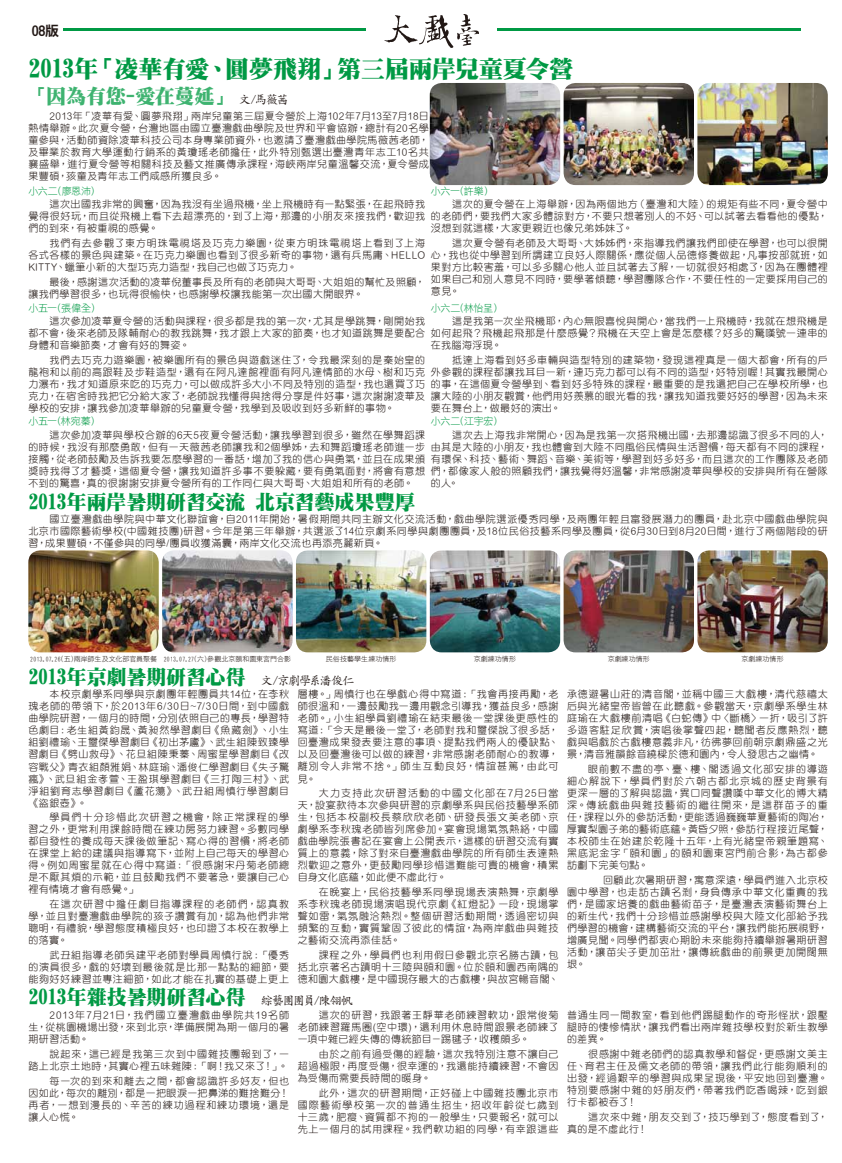
<style>
.page{position:relative;width:842px;height:1163px;background:#fff}
.page>*{position:absolute;margin:0;border:0;box-sizing:border-box;transform-origin:0 0}
.t1{font:24px "DF Ming UB HK BF";letter-spacing:-.01em;color:#094}
.t2{font:20px "DF Ming UB HK BF";letter-spacing:-.005em;color:#094}
.t3{font:20px "DF Ming UB HK BF";letter-spacing:-.01em;color:#3eb370}
.t4{font:14px "DFN Hei XB HK BF";color:#221815}
.t5{font:12px "DF Kai Shu Md HK BF";letter-spacing:-.1em;color:#221815}
.t6{font:10px/12px "DF Yuan Lt HKP BF";letter-spacing:.06em;color:#221815;text-align:justify}
.t7{font:10px "DF Hei Lt HK BF";letter-spacing:-.03em;color:#094}
.t8{font:7px "DF Hei Lt HK BF";color:#221815}
</style>
<div class="page">
<hr style="left:63px;top:28px;width:737px;height:3px;background:#094">
<div style="left:366px;top:9px;width:131px;height:44px;background:#fff"></div>
<svg style="left:384px;top:14px;width:95px;height:34px"></svg>
<img style="left:28px;top:550px;width:131px;height:102px">
<img style="left:697px;top:550px;width:131px;height:102px">
<img style="left:697px;top:83px;width:131px;height:102px">
<img style="left:162px;top:550px;width:131px;height:102px">
<img style="left:296px;top:550px;width:130px;height:102px">
<img style="left:430px;top:550px;width:130px;height:102px">
<img style="left:430px;top:83px;width:130px;height:102px">
<img style="left:564px;top:550px;width:130px;height:102px">
<img style="left:564px;top:83px;width:130px;height:102px">
<p class="t4" style="left:32px;top:24px;width:29px">08版</p>
<p class="t1" style="left:28px;top:57px;width:546px">2013年「凌華有愛、圓夢飛翔」第三屆兩岸兒童夏令營</p>
<p class="t3" style="left:28px;top:85px;width:206px">「因為有您-愛在蔓延」</p>
<p class="t5" style="left:239px;top:94px;width:51px">文/馬薇茜</p>
<p class="t6" style="left:28px;top:111px;width:402px;text-indent:21px">2013年「凌華有愛、圓夢飛翔」兩岸兒童第三屆夏令營於上海102年7月13至7月18日熱情舉辦。此次夏令營，台灣地區由國立臺灣戲曲學院及世界和平會協辦，總計有20名學童參與，活動師資除凌華科技公司本身專業師資外，也邀請了臺灣戲曲學院馬薇茜老師，及畢業於教育大學運動行銷系的黃瓊瑤老師擔任，此外特別甄選出臺灣青年志工10名共襄盛舉，進行夏令營等相關科技及藝文推廣傳承課程，海峽兩岸兒童溫馨交流，夏令營成果豐碩，孩童及青年志工們咸感所獲良多。</p>
<p class="t7" style="left:28px;top:186px;width:68px">小六二(廖恩沛)</p>
<p class="t7" style="left:431px;top:186px;width:59px">小六一(許樂)</p>
<p class="t6" style="left:28px;top:198px;width:398px;text-indent:21px">這次出國我非常的興奮，因為我沒有坐過飛機，坐上飛機時有一點緊張，在起飛時我覺得很好玩，而且從飛機上看下去超漂亮的，到了上海，那邊的小朋友來接我們，歡迎我們的到來，有被重視的感覺。</p>
<p class="t6" style="left:28px;top:237px;width:398px;text-indent:21px">我們有去參觀了東方明珠電視塔及巧克力樂園，從東方明珠電視塔上看到了上海各式各樣的景色與建築。在巧克力樂園也看到了很多新奇的事物，還有兵馬庸、HELLO KITTY、蠟筆小新的大型巧克力造型，我自己也做了巧克力。</p>
<p class="t6" style="left:28px;top:276px;width:398px;text-indent:21px">最後，感謝這次活動的凌華倪董事長及所有的老師與大哥哥、大姐姐的幫忙及照顧，讓我們學習很多，也玩得很愉快，也感謝學校讓我能第一次出國大開眼界。</p>
<p class="t6" style="left:431px;top:198px;width:398px;text-indent:21px">這次的夏令營在上海舉辦，因為兩個地方（臺灣和大陸）的規矩有些不同，夏令營中的老師們，要我們大家多體諒對方，不要只想著別人的不好、可以試著去看看他的優點，沒想到就這樣，大家更親近也像兄弟姊妹了。</p>
<p class="t6" style="left:431px;top:237px;width:398px;text-indent:21px">這次夏令營有老師及大哥哥、大姊姊們，來指導我們讓我們即使在學習，也可以很開心，我也從中學習到所謂建立良好人際關係，應從個人品德修養做起，凡事按部就班，如果對方比較害羞，可以多多關心他人並且試著去了解，一切就很好相處了，因為在團體裡如果自己和別人意見不同時，要學著傾聽，學習團隊合作，不要任性的一定要採用自己的意見。</p>
<p class="t7" style="left:28px;top:303px;width:69px">小五一(張偉全)</p>
<p class="t7" style="left:431px;top:303px;width:68px">小六二(林怡呈)</p>
<p class="t6" style="left:431px;top:315px;width:398px;text-indent:21px">這是我第一次坐飛機耶，內心無限喜悅與開心，當我們一上飛機時，我就在想飛機是如何起飛？飛機起飛那是什麼感覺？飛機在天空上會是怎麼樣？好多的驚嘆號一連串的在我腦海浮現。</p>
<p class="t6" style="left:431px;top:354px;width:398px;text-indent:21px">抵達上海看到好多車輛與造型特別的建築物，發現這裡真是一個大都會，所有的戶外參觀的課程都讓我耳目一新，連巧克力都可以有不同的造型，好特別喔！其實我最開心的事，在這個夏令營學到、看到好多特殊的課程，最重要的是我還把自己在學校所學，也讓大陸的小朋友觀賞，他們用好羨慕的眼光看的我，讓我知道我要好好的學習，因為未來要在舞台上，做最好的演出。</p>
<p class="t6" style="left:28px;top:315px;width:398px;text-indent:21px">這次參加凌華夏令營的活動與課程，很多都是我的第一次，尤其是學跳舞，剛開始我都不會，後來老師及隊輔耐心的教我跳舞，我才跟上大家的節奏，也才知道跳舞是要配合身體和音樂節奏，才會有好的舞姿。</p>
<p class="t6" style="left:28px;top:354px;width:398px;text-indent:21px">我們去巧克力遊樂園，被樂園所有的景色與遊戲迷住了，令我最深刻的是秦始皇的龍袍和以前的高跟鞋及步鞋造型，還有在阿凡達館裡面有阿凡達情節的水母、樹和巧克力瀑布，我才知道原來吃的巧克力，可以做成許多大小不同及特別的造型，我也還買了巧克力，在宿舍時我把它分給大家了，老師說我懂得與捨得分享是件好事，這次謝謝凌華及學校的安排，讓我參加凌華舉辦的兒童夏令營，我學到及吸收到好多新鮮的事物。</p>
<p class="t7" style="left:28px;top:416px;width:68px">小五一(林宛蓁)</p>
<p class="t7" style="left:431px;top:416px;width:68px">小六二(江宇宏)</p>
<p class="t6" style="left:28px;top:429px;width:398px;text-indent:21px">這次參加凌華與學校合辦的6天5夜夏令營活動，讓我學習到很多，雖然在學舞蹈課的時候，我沒有那麼勇敢，但有一天薇茜老師讓我和2個學姊，去和舞蹈瓊瑤老師進一步接觸，從老師鼓勵及告訴我要怎麼學習的一番話，增加了我的信心與勇氣，並且在成果頒獎時我得了才藝獎，這個夏令營，讓我知道許多事不要躲藏，要有勇氣面對，將會有意想不到的驚喜，真的很謝謝安排夏令營所有的工作同仁與大哥哥、大姐姐和所有的老師。</p>
<p class="t6" style="left:431px;top:429px;width:398px;text-indent:21px">這次去上海我非常開心，因為是我第一次搭飛機出國，去那邊認識了很多不同的人，由其是大陸的小朋友，我也體會到大陸不同風俗民情與生活習慣，每天都有不同的課程，有環保、科技、藝術、舞蹈、音樂、美術等，學習到好多好多，而且這次的工作團隊及老師們，都像家人般的照顧我們，讓我覺得好溫馨，非常感謝凌華與學校的安排與所有在營隊的人。</p>
<p class="t2" style="left:28px;top:491px;width:388px">2013年兩岸暑期研習交流 北京習藝成果豐厚</p>
<p class="t6" style="left:28px;top:513px;width:801px;text-indent:21px">國立臺灣戲曲學院與中華文化聯誼會，自2011年開始，暑假期間共同主辦文化交流活動，戲曲學院選派優秀同學，及兩團年輕且富發展潛力的團員，赴北京中國戲曲學院與北京市國際藝術學校(中國雜技團)研習。今年是第三年舉辦，共選派了14位京劇系同學與劇團團員，及18位民俗技藝系同學及團員，從6月30日到8月20日間，進行了兩個階段的研習，成果豐碩，不僅參與的同學/團員收獲滿囊，兩岸文化交流也再添亮麗新頁。</p>
<p class="t8" style="left:30px;top:655px;width:263px">2013.07.26(五)兩岸師生及文化部官員聚餐 2013.07.27(六)參觀北京頤和園東宮門合影</p>
<p class="t8" style="left:326px;top:655px;width:72px">民俗技藝學生練功情形</p>
<p class="t8" style="left:474px;top:655px;width:44px">京劇練功情形</p>
<p class="t8" style="left:608px;top:655px;width:44px">京劇練功情形</p>
<p class="t8" style="left:741px;top:655px;width:44px">京劇練功情形</p>
<p class="t2" style="left:28px;top:666px;width:219px">2013年京劇暑期研習心得</p>
<p class="t5" style="left:261px;top:674px;width:95px">文/京劇學系潘俊仁</p>
<p class="t6" style="left:28px;top:688px;width:262px;text-indent:21px">本校京劇學系同學與京劇團年輕團員共14位，在李秋瑰老師的帶領下，於2013年6/30日~7/30日間，到中國戲曲學院研習，一個月的時間，分別依照自己的專長，學習特色劇目：老生組黃鈞晟、黃昶然學習劇目《魚藏劍》、小生組劉禮瑜、王璽傑學習劇目《初出茅廬》、武生組陳致臻學習劇目《劈山救母》、花旦組陳秉蓁、周蜜星學習劇目《改容戰父》青衣組顏雅娟、林庭瑜、潘俊仁學習劇目《失子驚瘋》、武旦組金孝萱、王盈琪學習劇目《三打陶三村》、武淨組劉育志學習劇目《蘆花蕩》、武丑組周慎行學習劇目《盜銀壺》。</p>
<p class="t6" style="left:28px;top:811px;width:262px;text-indent:21px">學員們十分珍惜此次研習之機會，除正常課程的學習之外，更常利用課餘時間在練功房努力練習。多數同學都自發性的養成每天課後做筆記、寫心得的習慣，將老師在課堂上給的建議與指導寫下，並附上自己每天的學習心得。例如周蜜星就在心得中寫道：「很感謝宋丹菊老師總是不厭其煩的示範，並且鼓勵我們不要著急，要讓自己心裡有情境才會有感覺。」</p>
<p class="t6" style="left:28px;top:898px;width:262px;text-indent:21px">在這次研習中擔任劇目指導課程的老師們，認真教學，並且對臺灣戲曲學院的孩子讚賞有加，認為他們非常聰明，有禮貌，學習態度積極良好，也印證了本校在教學上的落實。</p>
<p class="t6" style="left:28px;top:949px;width:262px;text-indent:21px">武丑組指導老師吳建平老師對學員周慎行說：「優秀的演員很多，戲的好壞到最後就是比那一點點的細節，要能夠好好練習並專注細節，如此才能在扎實的基礎上更上</p>
<p class="t6" style="left:298px;top:688px;width:262px">層樓。」周慎行也在學戲心得中寫道：「我會再接再勵，老師很溫和，一邊鼓勵我一邊用觀念引導我，獲益良多，感謝老師。」小生組學員劉禮瑜在結束最後一堂課後更感性的寫道：「今天是最後一堂了，老師對我和璽傑說了很多話，回臺灣成果發表要注意的事項、提點我們兩人的優缺點、以及回臺灣後可以做的練習，非常感謝老師耐心的教導，離別令人非常不捨。」師生互動良好，情誼甚篤，由此可見。</p>
<p class="t6" style="left:298px;top:787px;width:262px;text-indent:21px">大力支持此次研習活動的中國文化部在7月25日當天，設宴款待本次參與研習的京劇學系與民俗技藝學系師生，包括本校副校長蔡欣欣老師、研發長張文美老師、京劇學系李秋瑰老師皆列席參加。宴會現場氣氛熱絡，中國戲曲學院張書記在宴會上公開表示，這樣的研習交流有實質上的意義，除了對來自臺灣戲曲學院的所有師生表達熱烈歡迎之意外，更鼓勵同學珍惜這難能可貴的機會，積累自身文化底蘊，如此便不虛此行。</p>
<p class="t6" style="left:298px;top:886px;width:262px;text-indent:21px">在晚宴上，民俗技藝學系同學現場表演熱舞，京劇學系李秋瑰老師現場演唱現代京劇《紅燈記》一段，現場掌聲如雷，氣氛融洽熱烈。整個研習活動期間，透過密切與頻繁的互動，實質鞏固了彼此的情誼，為兩岸戲曲與雜技之藝術交流再添佳話。</p>
<p class="t6" style="left:298px;top:949px;width:262px;text-indent:21px">課程之外，學員們也利用假日參觀北京名勝古蹟，包括北京著名古蹟明十三陵與頤和園。位於頤和園西南隅的德和園大戲樓，是中國現存最大的古戲樓，與故宮暢音閣、</p>
<p class="t2" style="left:28px;top:986px;width:219px">2013年雜技暑期研習心得</p>
<p class="t5" style="left:261px;top:994px;width:94px">綜藝團團員/陳翎帆</p>
<p class="t6" style="left:28px;top:1008px;width:262px;text-indent:21px">2013年7月21日，我們國立臺灣戲曲學院共19名師生，從桃園機場出發，來到北京，準備展開為期一個月的暑期研習活動。</p>
<p class="t6" style="left:28px;top:1047px;width:262px;text-align:right">說起來，這已經是我第三次到中國雜技團報到了，一<br>踏上北京土地時，其實心裡五味雜陳：「啊！我又來了！」。</p>
<p class="t6" style="left:28px;top:1074px;width:262px;text-indent:21px">每一次的到來和離去之間，都會認識許多好友，但也因如此，每次的離別，都是一把眼淚一把鼻涕的難捨難分！再者，一想到漫長的、辛苦的練功過程和練功環境，還是讓人心慌。</p>
<p class="t6" style="left:298px;top:1008px;width:262px;text-indent:21px">這次的研習，我跟著王靜華老師練習軟功，跟常俊菊老師練習羅馬圈(空中環)，還利用休息時間跟景老師練了一項中雜已經失傳的傳統節目－踢毽子，收穫頗多。</p>
<p class="t6" style="left:298px;top:1047px;width:262px;text-indent:21px">由於之前有過受傷的經驗，這次我特別注意不讓自己超過極限，再度受傷，很幸運的，我還能持續練習，不會因為受傷而需要長時間的暖身。</p>
<p class="t6" style="left:298px;top:1086px;width:262px;text-indent:21px">此外，這次的研習期間，正好碰上中國雜技團北京市國際藝術學校第一次的普通生招生，招收年齡從七歲到十三歲，肥瘦、資質都不拘的一般學生，只要報名，就可以先上一個月的試用課程。我們軟功組的同學，有幸跟這些</p>
<p class="t6" style="left:567px;top:688px;width:262px">承德避暑山莊的清音閣，並稱中國三大戲樓，清代慈禧太后與光緒皇帝皆曾在此聽戲。參觀當天，京劇學系學生林庭瑜在大戲樓前清唱《白蛇傳》中〈斷橋〉一折，吸引了許多遊客駐足欣賞，演唱後掌聲四起，聽聞者反應熱烈，聽戲與唱戲於古戲樓意義非凡，彷彿夢回前朝京劇鼎盛之光景，清音雅韻餘音繞樑於德和園內，令人發思古之幽情。</p>
<p class="t6" style="left:567px;top:763px;width:262px;text-indent:21px">眼前數不盡的亭、臺、樓、閣透過文化部安排的導遊細心解說下，學員們對於六朝古都北京城的歷史背景有更深一層的了解與認識，異口同聲讚嘆中華文化的博大精深。傳統戲曲與雜技藝術的繼往開來，是這群苗子的重任，課程以外的參訪活動，更能透過巍巍華夏藝術的陶冶，厚實梨園子弟的藝術底蘊。黃昏夕照，參訪行程接近尾聲，本校師生在始建於乾隆十五年，上有光緒皇帝親筆題寫、黑底泥金字「頤和園」的頤和園東宮門前合影，為古都參訪劃下完美句點。</p>
<p class="t6" style="left:567px;top:874px;width:262px;text-indent:36px">回顧此次暑期研習，寓意深遠，學員們進入北京校園中學習，也走訪古蹟名剎，身負傳承中華文化重責的我們，是國家培養的戲曲藝術苗子，是臺灣表演藝術舞台上的新生代，我們十分珍惜並感謝學校與大陸文化部給予我們學習的機會，建構藝術交流的平台，讓我們能拓展視野，增廣見聞。同學們都衷心期盼未來能夠持續舉辦暑期研習活動，讓苗尖子更加茁壯，讓傳統戲曲的前景更加開闊無垠。</p>
<p class="t6" style="left:567px;top:1008px;width:262px">普通生同一間教室，看到他們踢腿動作的奇形怪狀，跟壓腿時的悽慘情狀，讓我們看出兩岸雜技學校對於新生教學的差異。</p>
<p class="t6" style="left:567px;top:1047px;width:262px;text-indent:21px">很感謝中雜老師們的認真教學和督促，更感謝文美主任、育君主任及儒文老師的帶領，讓我們此行能夠順利的出發，經過艱辛的學習與成果呈現後，平安地回到臺灣。特別要感謝中雜的好朋友們，帶著我們吃香喝辣，吃到銀行卡都被吞了！</p>
<p class="t6" style="left:567px;top:1110px;width:262px;text-indent:21px">這次來中雜，朋友交到了，技巧學到了，態度看到了，真的是不虛此行！</p>
</div>
